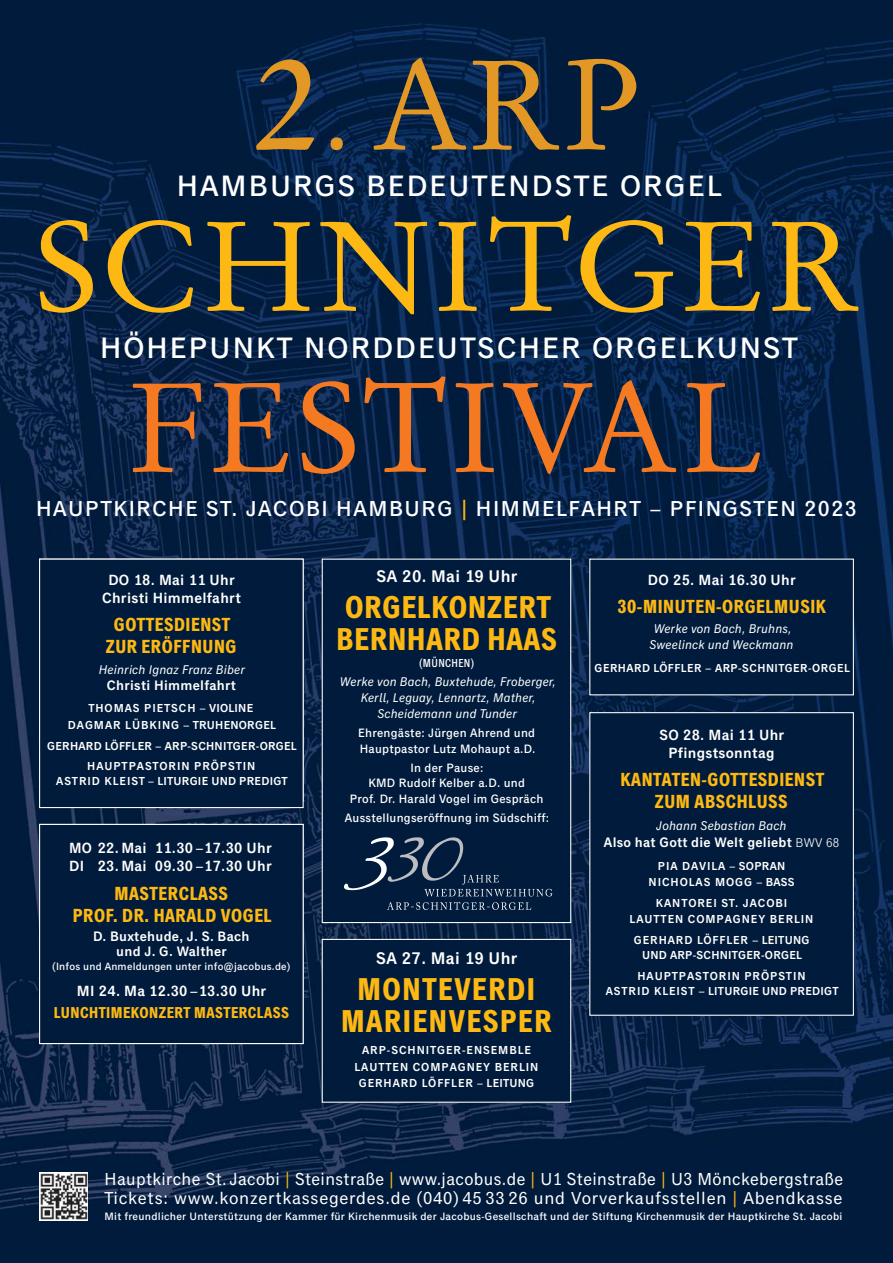
<style>
.page{position:relative;width:893px;height:1263px;background:#fff}
.page>*{position:absolute;margin:0;border:0;box-sizing:border-box;transform-origin:0 0}
.t1{font:126.15px/161.2px "Stempel Garamond LT";letter-spacing:.025em;color:#fdb813;text-align:center}
.t2{font:126.15px "Stempel Garamond LT";letter-spacing:.025em;color:#f47920}
.t3{font:700 condensed 31.8px/31.8px "Classic Grotesque Std";letter-spacing:.03em;color:#fdb813}
.t4{font:700 condensed 31.8px/31.8px "Classic Grotesque Std";letter-spacing:.05em;color:#fdb813;text-align:center}
.t5{font:500 29.7px "Classic Grotesque Std";letter-spacing:.07em;color:#fff}
.t6{font:500 21.75px "Classic Grotesque Std";letter-spacing:.07em;color:#fff}
.t7{font:700 condensed 19.05px/22.2px "Classic Grotesque Std";letter-spacing:.03em;color:#fdb813;text-align:center}
.t8{font:17.55px "Classic Grotesque Std";letter-spacing:.025em;color:#fff;scale:.96 1}
.t9{font:17.4px "Classic Grotesque Std";letter-spacing:.04em;color:#fff}
.t10{font:600 16.95px "Classic Grotesque Std";letter-spacing:.02em;color:#fff}
.t11{font:700 condensed 15.9px "Classic Grotesque Std";letter-spacing:.03em;color:#fdb813}
.t12{font:600 14.85px/18px "Classic Grotesque Std";letter-spacing:.02em;color:#fff;text-align:center}
.t13{font:600 14.85px/18px "Classic Grotesque Std";letter-spacing:.02em;color:#fff;scale:.95 1}
.t14{font:600 13.8px/14.9px "Classic Grotesque Std";letter-spacing:.02em;color:#fff;text-align:center}
.t15{font:italic 12.75px/15.9px "Classic Grotesque Std";letter-spacing:.02em;color:#fff;text-align:center}
.t16{font:500 12.15px/15.9px "Classic Grotesque Std";letter-spacing:.02em;color:#fff}
.t17{font:600 11.7px/16.4px "Classic Grotesque Std";letter-spacing:.08em;color:#fff;text-align:center}
.t18{font:600 11.7px/20.9px "Classic Grotesque Std";letter-spacing:.02em;color:#fff;text-align:center}
.t19{font:600 11.7px "Classic Grotesque Std";letter-spacing:.04em;color:#fff}
.t20{font:500 condensed 11.7px "Classic Grotesque Std";letter-spacing:.03em;color:#fff}
.t21{font:500 10.65px "Classic Grotesque Std";letter-spacing:.02em;color:#fff}
.s1{font-size:133.65px;color:#e39725}
.s2{font-size:101.85px;color:#e39725}
.s3{color:#e39725}
.s4{color:#fdb813}
.s5{font-weight:400;font-size:12.75px}
</style>
<div class="page">
<img style="left:0;top:0;width:893px;height:1263px">
<div style="left:40px;top:559px;width:263px;height:249px;background:#001b3b"></div>
<div style="left:39px;top:559px;width:265px;height:249px;border:1px solid #fff"></div>
<div style="left:590px;top:559px;width:263px;height:136px;background:#001b3b"></div>
<div style="left:590px;top:713px;width:263px;height:302px;background:#001b3b"></div>
<div style="left:589px;top:712px;width:265px;height:304px;border:1px solid #fff"></div>
<div style="left:40px;top:824px;width:263px;height:220px;background:#001b3b"></div>
<div style="left:39px;top:824px;width:265px;height:220px;border:1px solid #fff"></div>
<img style="left:39px;top:1172px;width:49px;height:49px">
<div style="left:322px;top:939px;width:249px;height:163px;background:#001b3b"></div>
<div style="left:322px;top:939px;width:249px;height:164px;border:1px solid #fff"></div>
<div style="left:322px;top:559px;width:249px;height:364px;background:#001b3b"></div>
<div style="left:322px;top:559px;width:249px;height:364px;border:1px solid #fff"></div>
<img style="left:400px;top:837px;width:66px;height:38px">
<img style="left:344px;top:837px;width:50px;height:54px">
<svg style="left:387px;top:875px;width:165px;height:35px"></svg>
<h1 class="t1" style="left:35px;top:26px;width:826px"><span class="s1">2</span><span class="s2">.</span> <span class="s3">ARP<br></span>SCHNITGER</h1>
<h3 class="t5" style="left:177px;top:175px;width:546px">HAMBURGS BEDEUTENDSTE ORGEL</h3>
<h3 class="t5" style="left:100px;top:337px;width:699px">HÖHEPUNKT NORDDEUTSCHER ORGELKUNST</h3>
<h1 class="t2" style="left:129px;top:352px;width:638px">FESTIVAL</h1>
<h3 class="t6" style="left:36px;top:500px;width:822px">HAUPTKIRCHE ST. JACOBI HAMBURG <span class="s4">|</span> HIMMELFAHRT – PFINGSTEN 2023</h3>
<p class="t12" style="left:102px;top:572px;width:140px">DO 18. Mai 11 Uhr<br>Christi Himmelfahrt</p>
<h3 class="t7" style="left:106px;top:614px;width:132px">GOTTESDIENST<br>ZUR ERÖFFNUNG</h3>
<p class="t15" style="left:99px;top:662px;width:148px">Heinrich Ignaz Franz Biber</p>
<p class="t14" style="left:107px;top:679px;width:130px">Christi Himmelfahrt</p>
<p class="t17" style="left:68px;top:701px;width:210px">THOMAS PIETSCH – VIOLINE<br>DAGMAR LÜBKING – TRUHENORGEL</p>
<p class="t18" style="left:47px;top:736px;width:251px">GERHARD LÖFFLER – ARP-SCHNITGER-ORGEL<br>HAUPTPASTORIN PRÖPSTIN</p>
<p class="t18" style="left:56px;top:772px;width:233px">ASTRID KLEIST – LITURGIE UND PREDIGT</p>
<p class="t13" style="left:69px;top:841px;width:215px">MO 22. Mai 11.30 –17.30 Uhr<br>DI 23. Mai 09.30 –17.30 Uhr</p>
<h3 class="t7" style="left:73px;top:883px;width:200px">MASTERCLASS<br>PROF. DR. HARALD VOGEL</h3>
<p class="t14" style="left:93px;top:930px;width:158px">D. Buxtehude, J. S. Bach und J. G. Walther</p>
<p class="t21" style="left:52px;top:963px;width:240px">(Infos und Anmeldungen unter info@jacobus.de)</p>
<p class="t12" style="left:77px;top:983px;width:191px">MI 24. Ma 12.30 –13.30 Uhr</p>
<h3 class="t11" style="left:54px;top:1007px;width:237px">LUNCHTIMEKONZERT MASTERCLASS</h3>
<h3 class="t10" style="left:377px;top:570px;width:142px">SA 20. Mai 19 Uhr</h3>
<h2 class="t3" style="left:336px;top:593px;width:222px">ORGELKONZERT<br>BERNHARD HAAS</h2>
<p class="t20" style="left:419px;top:659px;width:57px">(MÜNCHEN)</p>
<p class="t15" style="left:340px;top:674px;width:217px">Werke von Bach, Buxtehude, Froberger,<br>Kerll, Leguay, Lennartz, Mather,<br>Scheidemann und Tunder</p>
<p class="t16" style="left:358px;top:725px;width:179px">Ehrengäste: Jürgen Ahrend und<br>Hauptpastor Lutz Mohaupt a.D.</p>
<p class="t16" style="left:350px;top:760px;width:195px;text-align:center">In der Pause:<br>KMD Rudolf Kelber a.D. und<br>Prof. Dr. Harald Vogel im Gespräch</p>
<p class="t16" style="left:345px;top:811px;width:206px">Ausstellungseröffnung im Südschiff:</p>
<h3 class="t10" style="left:376px;top:952px;width:143px">SA 27. Mai 19 Uhr</h3>
<h2 class="t4" style="left:341px;top:975px;width:212px">MONTEVERDI<br>MARIENVESPER</h2>
<p class="t17" style="left:354px;top:1043px;width:185px">ARP-SCHNITGER-ENSEMBLE<br>LAUTTEN COMPAGNEY BERLIN<br>GERHARD LÖFFLER – LEITUNG</p>
<p class="t12" style="left:648px;top:572px;width:150px">DO 25. Mai 16.30 Uhr</p>
<h3 class="t7" style="left:617px;top:596px;width:210px">30-MINUTEN-ORGELMUSIK</h3>
<p class="t15" style="left:649px;top:622px;width:145px">Werke von Bach, Bruhns,<br>Sweelinck und Weckmann</p>
<p class="t19" style="left:595px;top:663px;width:257px">GERHARD LÖFFLER – ARP-SCHNITGER-ORGEL</p>
<p class="t12" style="left:659px;top:727px;width:126px">SO 28. Mai 11 Uhr<br>Pfingstsonntag</p>
<h3 class="t7" style="left:621px;top:769px;width:205px">KANTATEN-GOTTESDIENST<br>ZUM ABSCHLUSS</h3>
<p class="t15" style="left:656px;top:818px;width:132px">Johann Sebastian Bach</p>
<p class="t14" style="left:604px;top:837px;width:237px">Also hat Gott die Welt geliebt <span class="s5">BWV 68</span></p>
<p class="t17" style="left:648px;top:859px;width:147px">PIA DAVILA – SOPRAN<br>NICHOLAS MOGG – BASS</p>
<p class="t17" style="left:630px;top:896px;width:185px">KANTOREI ST. JACOBI<br>LAUTTEN COMPAGNEY BERLIN</p>
<p class="t18" style="left:634px;top:934px;width:177px;line-height:14.9px">GERHARD LÖFFLER – LEITUNG<br>UND ARP-SCHNITGER-ORGEL</p>
<p class="t17" style="left:606px;top:970px;width:234px;line-height:14.9px">HAUPTPASTORIN PRÖPSTIN<br>ASTRID KLEIST – LITURGIE UND PREDIGT</p>
<h3 class="t8" style="left:105px;top:1172px;width:771px">Hauptkirche St. Jacobi <span class="s4">|</span> Steinstraße <span class="s4">|</span> www.jacobus.de <span class="s4">|</span> U1 Steinstraße <span class="s4">|</span> U3 Mönckebergstraße</h3>
<h3 class="t9" style="left:105px;top:1191px;width:739px">Tickets: www.konzertkassegerdes.de (040) 45 33 26 und Vorverkaufsstellen <span class="s4">|</span> Abendkasse</h3>
<p class="t21" style="left:105px;top:1213px;width:739px">Mit freundlicher Unterstützung der Kammer für Kirchenmusik der Jacobus-Gesellschaft und der Stiftung Kirchenmusik der Hauptkirche St. Jacobi</p>
</div>
